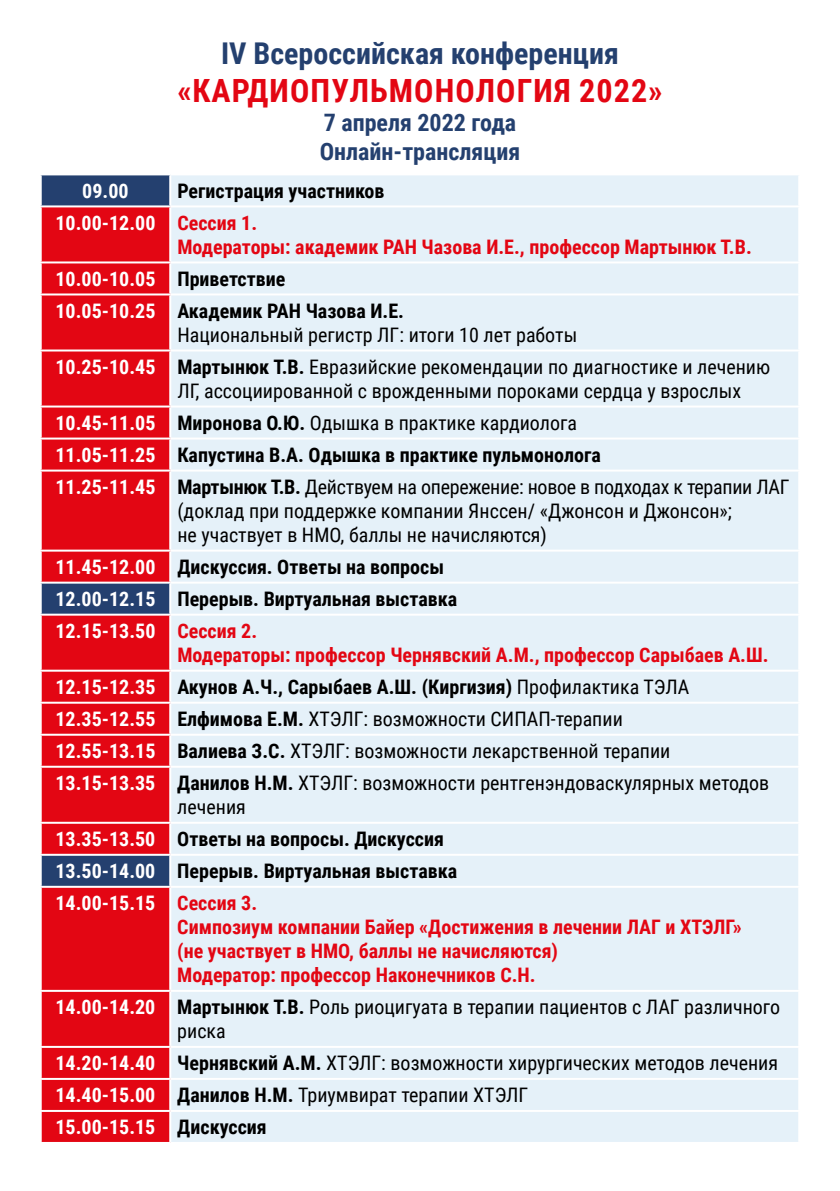
<style>
.page{position:relative;width:840px;height:1191px;background:#fff}
.page>*{position:absolute;margin:0;border:0;box-sizing:border-box;transform-origin:0 0}
.t1{font:700 32px "Roboto Condensed";letter-spacing:.035em;color:#e30613}
.t2{font:700 30px "Roboto Condensed";color:#24406f}
.t3{font:700 24px/28.8px "Roboto Condensed";color:#24406f}
.t4{font:20px/32px "Roboto Condensed";color:#000}
.t5{font:700 20px/32px "Roboto Condensed";color:#000}
.t6{font:700 20px/32px "Roboto Condensed";color:#e30613}
.t7{font:700 20px "Roboto Condensed";color:#fff}
.s1{color:#fff}
.s2{color:#e30613}
.s3{color:#000}
.s4{font-weight:700;color:#fff}
.s5{font-weight:700}
.s6{font-weight:700;color:#e30613}
.s7{font-weight:400}
</style>
<div class="page">
<div style="left:42px;top:175px;width:127px;height:30px;background:#24406f"></div>
<div style="left:171px;top:175px;width:626px;height:967px;background:#e5f1f9"></div>
<svg style="left:42px;top:207px;width:127px;height:935px;background:#d60d1c"></svg>
<hr style="left:170px;top:205px;width:629px;height:2px;background:#fff">
<hr style="left:40px;top:261px;width:130px;height:2px;background:#fff">
<hr style="left:170px;top:261px;width:629px;height:2px;background:#fff">
<hr style="left:40px;top:293px;width:130px;height:2px;background:#fff">
<hr style="left:170px;top:293px;width:629px;height:2px;background:#fff">
<hr style="left:40px;top:349px;width:130px;height:2px;background:#fff">
<hr style="left:170px;top:349px;width:629px;height:2px;background:#fff">
<hr style="left:40px;top:405px;width:130px;height:2px;background:#fff">
<hr style="left:170px;top:405px;width:629px;height:2px;background:#fff">
<hr style="left:40px;top:437px;width:130px;height:2px;background:#fff">
<hr style="left:170px;top:437px;width:629px;height:2px;background:#fff">
<hr style="left:40px;top:469px;width:130px;height:2px;background:#fff">
<hr style="left:170px;top:469px;width:629px;height:2px;background:#fff">
<hr style="left:40px;top:549px;width:130px;height:2px;background:#fff">
<hr style="left:170px;top:549px;width:629px;height:2px;background:#fff">
<hr style="left:40px;top:581px;width:130px;height:2px;background:#fff">
<hr style="left:170px;top:581px;width:629px;height:2px;background:#fff">
<hr style="left:40px;top:613px;width:130px;height:2px;background:#fff">
<hr style="left:170px;top:613px;width:629px;height:2px;background:#fff">
<hr style="left:40px;top:669px;width:130px;height:2px;background:#fff">
<hr style="left:170px;top:669px;width:629px;height:2px;background:#fff">
<hr style="left:40px;top:701px;width:130px;height:2px;background:#fff">
<hr style="left:170px;top:701px;width:629px;height:2px;background:#fff">
<hr style="left:40px;top:733px;width:130px;height:2px;background:#fff">
<hr style="left:170px;top:733px;width:629px;height:2px;background:#fff">
<hr style="left:40px;top:765px;width:130px;height:2px;background:#fff">
<hr style="left:170px;top:765px;width:629px;height:2px;background:#fff">
<hr style="left:40px;top:821px;width:130px;height:2px;background:#fff">
<hr style="left:170px;top:821px;width:629px;height:2px;background:#fff">
<hr style="left:40px;top:853px;width:130px;height:2px;background:#fff">
<hr style="left:170px;top:853px;width:629px;height:2px;background:#fff">
<hr style="left:40px;top:885px;width:130px;height:2px;background:#fff">
<hr style="left:170px;top:885px;width:629px;height:2px;background:#fff">
<hr style="left:40px;top:989px;width:130px;height:2px;background:#fff">
<hr style="left:170px;top:989px;width:629px;height:2px;background:#fff">
<hr style="left:40px;top:1046px;width:130px;height:2px;background:#fff">
<hr style="left:170px;top:1046px;width:629px;height:2px;background:#fff">
<hr style="left:40px;top:1078px;width:130px;height:2px;background:#fff">
<hr style="left:170px;top:1078px;width:629px;height:2px;background:#fff">
<hr style="left:40px;top:1110px;width:130px;height:2px;background:#fff">
<hr style="left:170px;top:1110px;width:629px;height:2px;background:#fff">
<h2 class="t2" style="left:221px;top:32px;width:399px">IV Всероссийская конференция</h2>
<h1 class="t1" style="left:177px;top:68px;width:486px">«КАРДИОПУЛЬМОНОЛОГИЯ 2022»</h1>
<p class="t3" style="left:319px;top:107px;width:202px">7 апреля 2022 года<br>Онлайн-трансляция</p>
<p class="t7" style="left:82px;top:177px;width:48px">09.00</p>
<p class="t5" style="left:55px;top:174px;width:330px;text-indent:122px">Регистрация участников<br><span class="s1">10.00-12.00</span> <span class="s2">Сессия 1.</span></p>
<p class="t6" style="left:55px;top:230px;width:697px;text-indent:122px">Модераторы: академик РАН Чазова И.Е., профессор Мартынюк Т.В.<br><span class="s1">10.00-10.05</span> <span class="s3">Приветствие<br></span><span class="s1">10.05-10.25</span> <span class="s3">Академик РАН Чазова И.Е.</span></p>
<p class="t4" style="left:55px;top:318px;width:715px;text-indent:122px">Национальный регистр ЛГ: итоги 10 лет работы<br><span class="s4">10.25-10.45</span> <span class="s5">Мартынюк Т.В.</span> Евразийские рекомендации по диагностике и лечению</p>
<p class="t4" style="left:55px;top:374px;width:735px;text-indent:122px">ЛГ, ассоциированной с врожденными пороками сердца у взрослых <span class="s4">10.45-11.05</span> <span class="s5">Миронова О.Ю.</span> Одышка в практике кардиолога<br><span class="s4">11.05-11.25</span> <span class="s5">Капустина В.А. Одышка в практике пульмонолога<br></span><span class="s4">11.25-11.45</span> <span class="s5">Мартынюк Т.В.</span> Действуем на опережение: новое в подходах к терапии ЛАГ</p>
<p class="t4" style="left:177px;top:498px;width:556px;line-height:24px">(доклад при поддержке компании Янссен/ «Джонсон и Джонсон»; не участвует в НМО, баллы не начисляются)</p>
<p class="t5" style="left:55px;top:550px;width:403px"><span class="s1">11.45-12.00</span> Дискуссия. Ответы на вопросы<br><span class="s1">12.00-12.15</span> Перерыв. Виртуальная выставка<br><span class="s1">12.15-13.50</span> <span class="s2">Сессия 2.</span></p>
<p class="t4" style="left:55px;top:638px;width:715px;text-indent:122px"><span class="s6">Модераторы: профессор Чернявский А.М., профессор Сарыбаев А.Ш.<br></span><span class="s4">12.15-12.35</span> <span class="s5">Акунов А.Ч., Сарыбаев А.Ш. (Киргизия)</span> Профилактика ТЭЛА <span class="s4">12.35-12.55</span> <span class="s5">Елфимова Е.М.</span> ХТЭЛГ: возможности СИПАП-терапии<br><span class="s4">12.55-13.15</span> <span class="s5">Валиева З.С.</span> ХТЭЛГ: возможности лекарственной терапии <span class="s4">13.15-13.35</span> <span class="s5">Данилов Н.М.</span> ХТЭЛГ: возможности рентгенэндоваскулярных методов</p>
<p class="t5" style="left:55px;top:790px;width:403px;text-indent:122px"><span class="s7">лечения<br></span><span class="s1">13.35-13.50</span> Ответы на вопросы. Дискуссия<br><span class="s1">13.50-14.00</span> Перерыв. Виртуальная выставка<br><span class="s1">14.00-15.15</span> <span class="s2">Сессия 3.</span></p>
<p class="t6" style="left:177px;top:914px;width:565px;line-height:24px">Симпозиум компании Байер «Достижения в лечении ЛАГ и ХТЭЛГ» (не участвует в НМО, баллы не начисляются)<br>Модератор: профессор Наконечников С.Н.</p>
<p class="t4" style="left:177px;top:994px;width:604px;line-height:24px;text-indent:-122px"><span class="s4">14.00-14.20</span> <span class="s5">Мартынюк Т.В.</span> Роль риоцигуата в терапии пациентов с ЛАГ различного риска</p>
<p class="t4" style="left:55px;top:1046px;width:723px"><span class="s4">14.20-14.40</span> <span class="s5">Чернявский А.М.</span> ХТЭЛГ: возможности хирургических методов лечения<br><span class="s4">14.40-15.00</span> <span class="s5">Данилов Н.М.</span> Триумвират терапии ХТЭЛГ<br><span class="s4">15.00-15.15</span> <span class="s5">Дискуссия</span></p>
</div>
